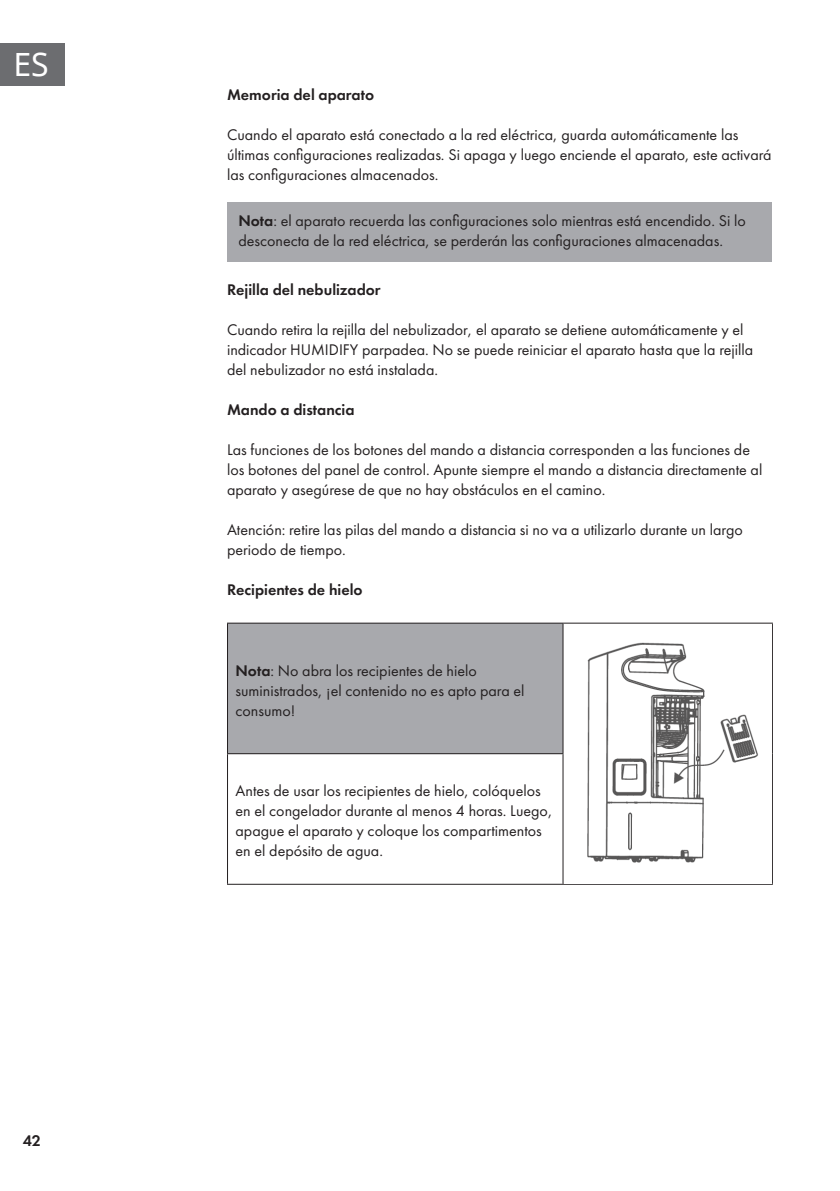
<style>
.page{position:relative;width:840px;height:1191px;background:#fff}
.page>*{position:absolute;margin:0;border:0;box-sizing:border-box;transform-origin:0 0}
.t1{font:32px "Noto Sans";color:#fff}
.Base_Text{font:16px/20px "Futura PTW08";color:#231f20}
.Base_Text_HINWEIS_gr{font:16px/20px "Futura PTW08";color:#231f20}
.Base_Text-2{font:600 16px "Futura PTW08";color:#231f20}
.s1{font-weight:600}
</style>
<div class="page">
<div style="left:0;top:43px;width:65px;height:42px;background:#6c6d70"></div>
<div style="left:227px;top:202px;width:544px;height:59px;background:#a8a9ad"></div>
<div style="left:227px;top:623px;width:335px;height:130px;background:#a8a9ad"></div>
<hr style="left:227px;top:622px;width:335px;height:1px;background:#231f20">
<hr style="left:227px;top:623px;width:1px;height:130px;background:#231f20">
<hr style="left:562px;top:622px;width:210px;height:1px;background:#231f20">
<hr style="left:562px;top:623px;width:1px;height:130px;background:#231f20">
<hr style="left:771px;top:623px;width:1px;height:130px;background:#231f20">
<hr style="left:227px;top:753px;width:336px;height:1px;background:#231f20">
<hr style="left:227px;top:754px;width:1px;height:129px;background:#231f20">
<hr style="left:562px;top:754px;width:1px;height:129px;background:#231f20">
<hr style="left:771px;top:753px;width:1px;height:130px;background:#231f20">
<hr style="left:227px;top:883px;width:335px;height:1px;background:#231f20">
<hr style="left:562px;top:883px;width:210px;height:1px;background:#231f20">
<img style="left:587px;top:642px;width:171px;height:221px">
<h1 class="t1" style="left:14px;top:42px;width:37px">ES</h1>
<p class="Base_Text-2" style="left:23px;top:1130px;width:20px">42</p>
<p class="Base_Text-2" style="left:227px;top:85px;width:148px">Memoria del aparato</p>
<p class="Base_Text" style="left:227px;top:125px;width:546px">Cuando el aparato está conectado a la red eléctrica, guarda automáticamente las últimas configuraciones realizadas. Si apaga y luego enciende el aparato, este activará las configuraciones almacenados.</p>
<p class="Base_Text_HINWEIS_gr" style="left:238px;top:211px;width:508px"><span class="s1">Nota</span>: el aparato recuerda las configuraciones solo mientras está encendido. Si lo desconecta de la red eléctrica, se perderán las configuraciones almacenadas.</p>
<p class="Base_Text-2" style="left:227px;top:279px;width:155px">Rejilla del nebulizador</p>
<p class="Base_Text" style="left:227px;top:319px;width:527px">Cuando retira la rejilla del nebulizador, el aparato se detiene automáticamente y el indicador HUMIDIFY parpadea. No se puede reiniciar el aparato hasta que la rejilla del nebulizador no está instalada.</p>
<p class="Base_Text-2" style="left:227px;top:399px;width:129px">Mando a distancia</p>
<p class="Base_Text" style="left:227px;top:439px;width:536px">Las funciones de los botones del mando a distancia corresponden a las funciones de los botones del panel de control. Apunte siempre el mando a distancia directamente al aparato y asegúrese de que no hay obstáculos en el camino.</p>
<p class="Base_Text" style="left:227px;top:519px;width:517px">Atención: retire las pilas del mando a distancia si no va a utilizarlo durante un largo periodo de tiempo.</p>
<p class="Base_Text-2" style="left:227px;top:579px;width:137px">Recipientes de hielo</p>
<p class="Base_Text" style="left:235px;top:660px;width:290px"><span class="s1">Nota</span>: No abra los recipientes de hielo suministrados, ¡el contenido no es apto para el consumo!</p>
<p class="Base_Text" style="left:235px;top:781px;width:318px">Antes de usar los recipientes de hielo, colóquelos en el congelador durante al menos 4 horas. Luego, apague el aparato y coloque los compartimentos en el depósito de agua.</p>
</div>
